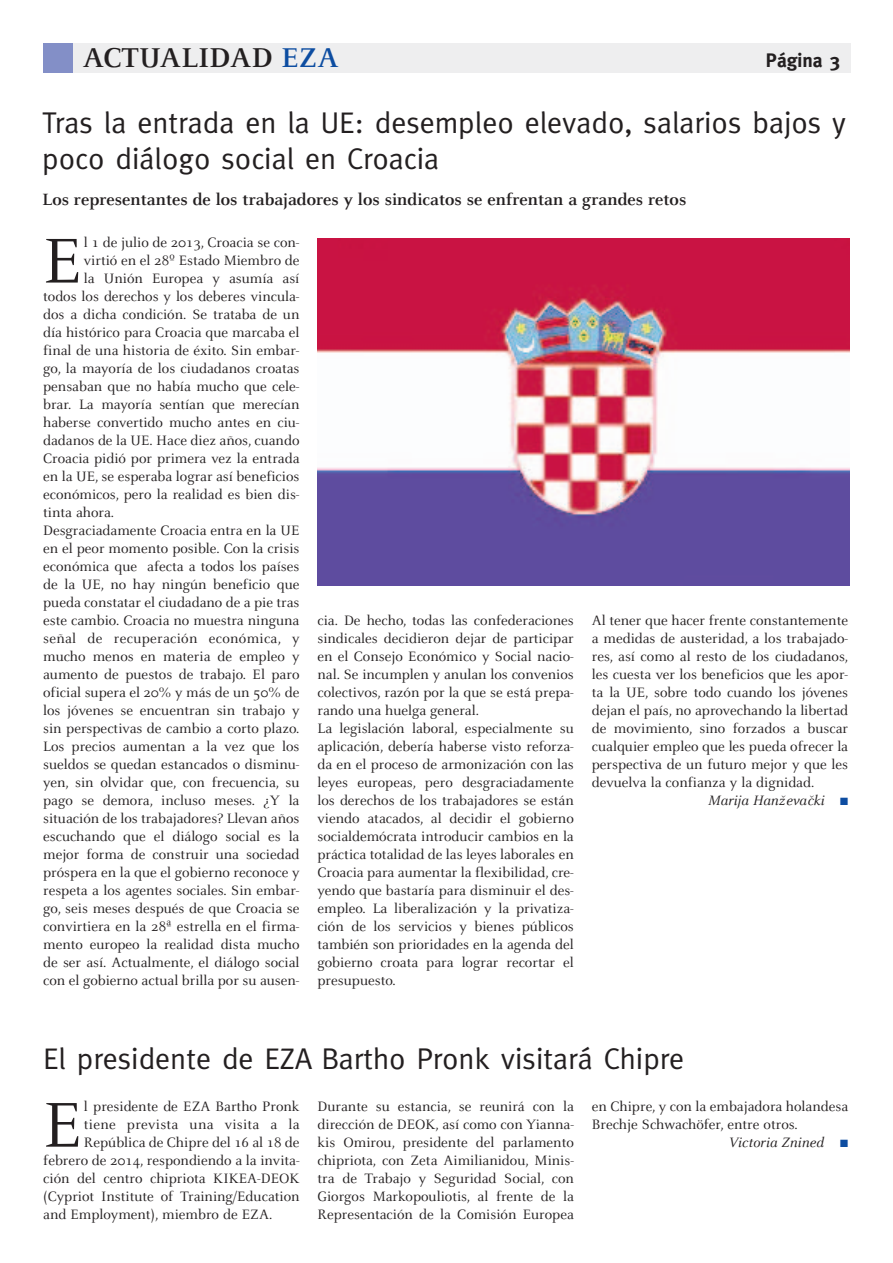
<style>
.page{position:relative;width:893px;height:1263px;background:#fff}
.page>*{position:absolute;margin:0;border:0;box-sizing:border-box;transform-origin:0 0}
.t1{font:69.9px "Celeste";color:#231f20}
.t2{font:30px/36px "Meta";color:#231f20}
.t3{font:700 30px "Celeste";color:#231f20}
.t4{font:700 19.5px "Meta";color:#231f20}
.t5{font:700 18px "Celeste";color:#231f20}
.t6{font:15px/18px "Celeste";color:#231f20}
.t7{font:15px "Celeste";letter-spacing:.02em;color:#231f20}
.t8{font:italic 15px "Celeste";color:#231f20}
.s1{color:#0d4da1}
</style>
<div class="page">
<img style="left:317px;top:238px;width:533px;height:347px">
<div style="left:43px;top:44px;width:808px;height:29px;background:#eeeeef"></div>
<div style="left:43px;top:44px;width:29px;height:29px;background:#838fc7"></div>
<h2 class="t3" style="left:83px;top:40px;width:258px">ACTUALIDAD <span class="s1">EZA</span></h2>
<h3 class="t4" style="left:766px;top:49px;width:76px">Página 3</h3>
<h2 class="t2" style="left:42px;top:104px;width:805px">Tras la entrada en la UE: desempleo elevado, salarios bajos y poco diálogo social en Croacia</h2>
<p class="t5" style="left:42px;top:188px;width:646px">Los representantes de los trabajadores y los sindicatos se enfrentan a grandes retos</p>
<h1 class="t1" style="left:43px;top:218px;width:41px">E</h1>
<p class="t6" style="left:84px;top:232px;width:217px">l 1 de julio de 2013, Croacia se con-</p>
<p class="t6" style="left:84px;top:250px;width:217px">virtió en el 28º Estado Miembro de</p>
<p class="t6" style="left:84px;top:268px;width:217px">la Unión Europea y asumía así</p>
<p class="t6" style="left:43px;top:286px;width:258px">todos los derechos y los deberes vincula-</p>
<p class="t6" style="left:43px;top:304px;width:258px">dos a dicha condición. Se trataba de un</p>
<p class="t6" style="left:43px;top:322px;width:258px">día histórico para Croacia que marcaba el</p>
<p class="t6" style="left:43px;top:340px;width:258px">final de una historia de éxito. Sin embar-</p>
<p class="t6" style="left:43px;top:358px;width:258px">go, la mayoría de los ciudadanos croatas</p>
<p class="t6" style="left:43px;top:376px;width:258px">pensaban que no había mucho que cele-</p>
<p class="t6" style="left:43px;top:394px;width:258px">brar. La mayoría sentían que merecían</p>
<p class="t6" style="left:43px;top:412px;width:258px">haberse convertido mucho antes en ciu-</p>
<p class="t6" style="left:43px;top:430px;width:258px">dadanos de la UE. Hace diez años, cuando</p>
<p class="t6" style="left:43px;top:448px;width:258px">Croacia pidió por primera vez la entrada</p>
<p class="t6" style="left:43px;top:466px;width:258px">en la UE, se esperaba lograr así beneficios</p>
<p class="t6" style="left:43px;top:484px;width:258px">económicos, pero la realidad es bien dis-</p>
<p class="t6" style="left:43px;top:502px;width:73px">tinta ahora.</p>
<p class="t6" style="left:43px;top:520px;width:258px">Desgraciadamente Croacia entra en la UE</p>
<p class="t6" style="left:43px;top:538px;width:258px">en el peor momento posible. Con la crisis</p>
<p class="t6" style="left:43px;top:556px;width:258px">económica que afecta a todos los países</p>
<p class="t6" style="left:43px;top:574px;width:258px">de la UE, no hay ningún beneficio que</p>
<p class="t6" style="left:43px;top:592px;width:258px">pueda constatar el ciudadano de a pie tras</p>
<p class="t6" style="left:43px;top:610px;width:258px">este cambio. Croacia no muestra ninguna</p>
<p class="t7" style="left:43px;top:629px;width:258px">señal de recuperación económica, y</p>
<p class="t6" style="left:43px;top:646px;width:258px">mucho menos en materia de empleo y</p>
<p class="t6" style="left:43px;top:664px;width:258px">aumento de puestos de trabajo. El paro</p>
<p class="t6" style="left:43px;top:682px;width:258px">oficial supera el 20% y más de un 50% de</p>
<p class="t6" style="left:43px;top:700px;width:258px">los jóvenes se encuentran sin trabajo y</p>
<p class="t6" style="left:43px;top:718px;width:258px">sin perspectivas de cambio a corto plazo.</p>
<p class="t6" style="left:43px;top:736px;width:258px">Los precios aumentan a la vez que los</p>
<p class="t6" style="left:43px;top:754px;width:258px">sueldos se quedan estancados o disminu-</p>
<p class="t6" style="left:43px;top:772px;width:258px">yen, sin olvidar que, con frecuencia, su</p>
<p class="t6" style="left:43px;top:790px;width:258px">pago se demora, incluso meses. ¿Y la</p>
<p class="t6" style="left:43px;top:808px;width:258px">situación de los trabajadores? Llevan años</p>
<p class="t6" style="left:43px;top:826px;width:258px">escuchando que el diálogo social es la</p>
<p class="t6" style="left:43px;top:844px;width:258px">mejor forma de construir una sociedad</p>
<p class="t6" style="left:43px;top:862px;width:258px">próspera en la que el gobierno reconoce y</p>
<p class="t6" style="left:43px;top:880px;width:258px">respeta a los agentes sociales. Sin embar-</p>
<p class="t6" style="left:43px;top:898px;width:258px">go, seis meses después de que Croacia se</p>
<p class="t6" style="left:43px;top:916px;width:258px">convirtiera en la 28ª estrella en el firma-</p>
<p class="t6" style="left:43px;top:934px;width:258px">mento europeo la realidad dista mucho</p>
<p class="t6" style="left:43px;top:952px;width:258px">de ser así. Actualmente, el diálogo social</p>
<p class="t6" style="left:43px;top:970px;width:258px">con el gobierno actual brilla por su ausen-</p>
<p class="t6" style="left:317px;top:610px;width:258px">cia. De hecho, todas las confederaciones sindicales decidieron dejar de participar en el Consejo Económico y Social nacio&shy;nal. Se incumplen y anulan los convenios colectivos, razón por la que se está prepa&shy;rando una huelga general.<br>La legislación laboral, especialmente su aplicación, debería haberse visto reforza&shy;da en el proceso de armonización con las leyes europeas, pero desgraciadamente los derechos de los trabajadores se están viendo atacados, al decidir el gobierno socialdemócrata introducir cambios en la práctica totalidad de las leyes laborales en Croacia para aumentar la flexibilidad, cre&shy;yendo que bastaría para disminuir el des&shy;empleo. La liberalización y la privatiza&shy;ción de los servicios y bienes públicos también son prioridades en la agenda del gobierno croata para lograr recortar el presupuesto.</p>
<p class="t6" style="left:592px;top:610px;width:258px">Al tener que hacer frente constantemente</p>
<p class="t6" style="left:592px;top:628px;width:258px">a medidas de austeridad, a los trabajado-</p>
<p class="t6" style="left:592px;top:646px;width:258px">res, así como al resto de los ciudadanos,</p>
<p class="t6" style="left:592px;top:664px;width:258px">les cuesta ver los beneficios que les apor-</p>
<p class="t6" style="left:592px;top:682px;width:258px">ta la UE, sobre todo cuando los jóvenes</p>
<p class="t6" style="left:592px;top:700px;width:258px">dejan el país, no aprovechando la libertad</p>
<p class="t6" style="left:592px;top:718px;width:258px">de movimiento, sino forzados a buscar</p>
<p class="t6" style="left:592px;top:736px;width:258px">cualquier empleo que les pueda ofrecer la</p>
<p class="t6" style="left:592px;top:754px;width:258px">perspectiva de un futuro mejor y que les</p>
<p class="t6" style="left:592px;top:772px;width:224px">devuelva la confianza y la dignidad.</p>
<p class="t8" style="left:708px;top:791px;width:142px">Marija Hanz˘evac˘ki <span class="s1">■</span></p>
<h2 class="t2" style="left:43px;top:1040px;width:642px">El presidente de EZA Bartho Pronk visitará Chipre</h2>
<h1 class="t1" style="left:43px;top:1082px;width:41px">E</h1>
<p class="t6" style="left:84px;top:1096px;width:217px">l presidente de EZA Bartho Pronk</p>
<p class="t6" style="left:318px;top:1096px;width:258px;text-align:justify">Durante su estancia, se reunirá con la dirección de DEOK, así como con Yianna&shy;kis Omirou, presidente del parlamento chipriota, con Zeta Aimilianidou, Minis&shy;tra de Trabajo y Seguridad Social, con Giorgos Markopouliotis, al frente de la Representación de la Comisión Europea</p>
<p class="t6" style="left:592px;top:1096px;width:258px">en Chipre, y con la embajadora holandesa</p>
<p class="t6" style="left:592px;top:1114px;width:207px">Brechje Schwachöfer, entre otros.</p>
<p class="t8" style="left:729px;top:1133px;width:121px">Victoria Znined <span class="s1">■</span></p>
<p class="t7" style="left:84px;top:1115px;width:217px">tiene prevista una visita a la</p>
<p class="t6" style="left:84px;top:1132px;width:217px">República de Chipre del 16 al 18 de</p>
<p class="t6" style="left:43px;top:1150px;width:258px">febrero de 2014, respondiendo a la invita-</p>
<p class="t6" style="left:43px;top:1168px;width:258px">ción del centro chipriota KIKEA-DEOK</p>
<p class="t6" style="left:43px;top:1186px;width:258px">(Cypriot Institute of Training/Education</p>
<p class="t6" style="left:43px;top:1204px;width:230px">and Employment), miembro de EZA.</p>
</div>
